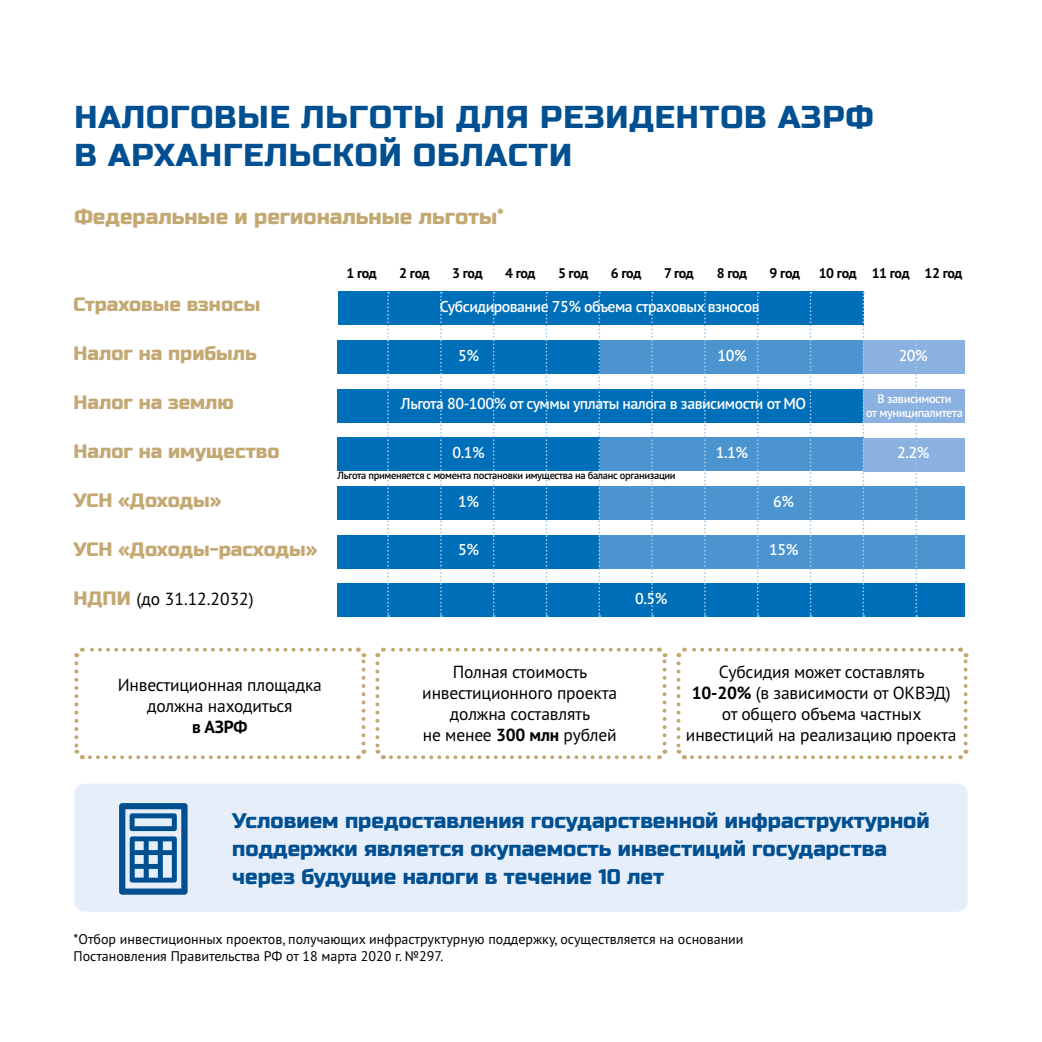
<style>
.page{position:relative;width:1042px;height:1042px;background:#fff}
.page>*{position:absolute;margin:0;border:0;box-sizing:border-box;transform-origin:0 0}
.t1{font:31.5px/37.8px "Russo One";letter-spacing:.03em;color:#004f91}
.t2{font:21px/28px "Russo One";color:#004f91}
.t3{font:21px "Russo One";color:#c3a872}
.t4{font:19.25px "Russo One";color:#c3a872}
.t5{font:17.5px/21px "PT Sans Pro";letter-spacing:-.01em;color:#000;text-align:center}
.t6{font:700 17.5px "PT Sans Pro";color:#000}
.t7{font:600 15.75px "PT Sans Pro";letter-spacing:-.03em;color:#fff}
.t8{font:14px/16.8px "PT Sans Pro";color:#000}
.t9{font:700 14px "PT Sans Pro";letter-spacing:-.03em;color:#000}
.t10{font:600 12.25px/14px "PT Sans Pro";letter-spacing:-.03em;color:#fff;text-align:center}
.t11{font:600 10.5px "PT Sans Pro";letter-spacing:-.03em;color:#000}
.s1{font-family:"Russo One";font-size:19.25px;color:#c3a872}
.s2{font-weight:700}
</style>
<div class="page">
<div style="left:338px;top:292px;width:525px;height:33px;background:#006fb9"></div>
<div style="left:338px;top:389px;width:526px;height:33px;background:#006fb9"></div>
<div style="left:338px;top:486px;width:262px;height:33px;background:#006fb9"></div>
<div style="left:600px;top:486px;width:365px;height:33px;background:#4c94d0"></div>
<div style="left:600px;top:438px;width:263px;height:33px;background:#4c94d0"></div>
<div style="left:600px;top:340px;width:263px;height:34px;background:#4c94d0"></div>
<div style="left:863px;top:438px;width:102px;height:33px;background:#8ab1df"></div>
<div style="left:863px;top:341px;width:102px;height:33px;background:#8ab1df"></div>
<div style="left:863px;top:389px;width:102px;height:33px;background:#8ab1df"></div>
<div style="left:338px;top:340px;width:262px;height:34px;background:#006fb9"></div>
<div style="left:338px;top:438px;width:262px;height:33px;background:#006fb9"></div>
<div style="left:338px;top:535px;width:262px;height:33px;background:#006fb9"></div>
<div style="left:600px;top:535px;width:365px;height:33px;background:#4c94d0"></div>
<div style="left:338px;top:584px;width:627px;height:33px;background:#006fb9"></div>
<svg style="left:387px;top:292px;width:2px;height:325px"></svg>
<svg style="left:493px;top:292px;width:2px;height:325px"></svg>
<svg style="left:598px;top:292px;width:2px;height:325px"></svg>
<svg style="left:704px;top:292px;width:2px;height:325px"></svg>
<svg style="left:809px;top:292px;width:2px;height:325px"></svg>
<svg style="left:440px;top:292px;width:2px;height:325px"></svg>
<svg style="left:545px;top:292px;width:2px;height:325px"></svg>
<svg style="left:651px;top:292px;width:2px;height:325px"></svg>
<svg style="left:757px;top:292px;width:2px;height:325px"></svg>
<svg style="left:862px;top:292px;width:2px;height:325px"></svg>
<svg style="left:915px;top:340px;width:2px;height:277px"></svg>
<div style="left:74px;top:783px;width:893px;height:128px;background:#e5eef9;border-radius:10px"></div>
<svg style="left:119px;top:803px;width:69px;height:91px"></svg>
<svg style="left:74px;top:647px;width:293px;height:113px"></svg>
<svg style="left:375px;top:647px;width:293px;height:113px"></svg>
<svg style="left:676px;top:647px;width:293px;height:113px"></svg>
<h1 class="t1" style="left:74px;top:99px;width:800px">НАЛОГОВЫЕ ЛЬГОТЫ ДЛЯ РЕЗИДЕНТОВ АЗРФ<br>В АРХАНГЕЛЬСКОЙ ОБЛАСТИ</h1>
<p class="t3" style="left:74px;top:205px;width:430px">Федеральные и региональные льготы<sup>*</sup></p>
<p class="t4" style="left:74px;top:293px;width:188px">Страховые взносы</p>
<p class="t4" style="left:74px;top:342px;width:185px">Налог на прибыль</p>
<p class="t4" style="left:74px;top:391px;width:162px">Налог на землю</p>
<p class="t4" style="left:74px;top:440px;width:207px">Налог на имущество</p>
<p class="t4" style="left:74px;top:489px;width:149px">УСН «Доходы»</p>
<p class="t4" style="left:74px;top:538px;width:245px">УСН «Доходы-расходы»</p>
<p class="t5" style="left:74px;top:588px;width:182px"><span class="s1">НДПИ</span> (до 31.12.2032)</p>
<p class="t9" style="left:346px;top:264px;width:32px">1 год</p>
<p class="t9" style="left:399px;top:264px;width:32px">2 год</p>
<p class="t9" style="left:452px;top:264px;width:32px">3 год</p>
<p class="t9" style="left:505px;top:264px;width:32px">4 год</p>
<p class="t9" style="left:558px;top:264px;width:32px">5 год</p>
<p class="t9" style="left:611px;top:264px;width:32px">6 год</p>
<p class="t9" style="left:664px;top:264px;width:31px">7 год</p>
<p class="t9" style="left:717px;top:264px;width:32px">8 год</p>
<p class="t9" style="left:769px;top:264px;width:32px">9 год</p>
<p class="t9" style="left:819px;top:264px;width:145px">10 год 11 год 12 год</p>
<p class="t7" style="left:440px;top:296px;width:321px">Субсидирование 75% объема страховых взносов</p>
<p class="t7" style="left:458px;top:345px;width:22px">5%</p>
<p class="t7" style="left:717px;top:345px;width:31px">10%</p>
<p class="t7" style="left:898px;top:345px;width:31px">20%</p>
<p class="t10" style="left:866px;top:392px;width:98px">В зависимости<br>от муниципалитета</p>
<p class="t7" style="left:897px;top:442px;width:34px">2.2%</p>
<p class="t7" style="left:401px;top:394px;width:407px">Льгота 80-100% от суммы уплаты налога в зависимости от МО</p>
<p class="t7" style="left:716px;top:442px;width:34px">1.1%</p>
<p class="t7" style="left:452px;top:442px;width:34px">0.1%</p>
<p class="t7" style="left:458px;top:491px;width:22px">1%</p>
<p class="t11" style="left:338px;top:469px;width:339px">Льгота применяется с момента постановки имущества на баланс организации</p>
<p class="t7" style="left:773px;top:491px;width:22px">6%</p>
<p class="t7" style="left:458px;top:539px;width:22px">5%</p>
<p class="t7" style="left:769px;top:539px;width:31px">15%</p>
<p class="t7" style="left:635px;top:588px;width:34px">0.5%</p>
<p class="t5" style="left:118px;top:674px;width:206px">Инвестиционная площадка должна находиться</p>
<p class="t6" style="left:192px;top:715px;width:57px">в АЗРФ</p>
<p class="t5" style="left:422px;top:660px;width:196px">Полная стоимость инвестиционного проекта должна составлять<br>не менее <span class="s2">300 млн</span> рублей</p>
<p class="t5" style="left:686px;top:660px;width:272px">Субсидия может составлять<br><span class="s2">10-20%</span> (в зависимости от ОКВЭД) от общего объема частных инвестиций на реализацию проекта</p>
<p class="t2" style="left:232px;top:807px;width:699px">Условием предоставления государственной инфраструктурной поддержки является окупаемость инвестиций государства через будущие налоги в течение 10 лет</p>
<p class="t8" style="left:74px;top:931px;width:671px">*Отбор инвестиционных проектов, получающих инфраструктурную поддержку, осуществляется на основании<br>Постановления Правительства РФ от 18 марта 2020 г. №297.</p>
</div>
